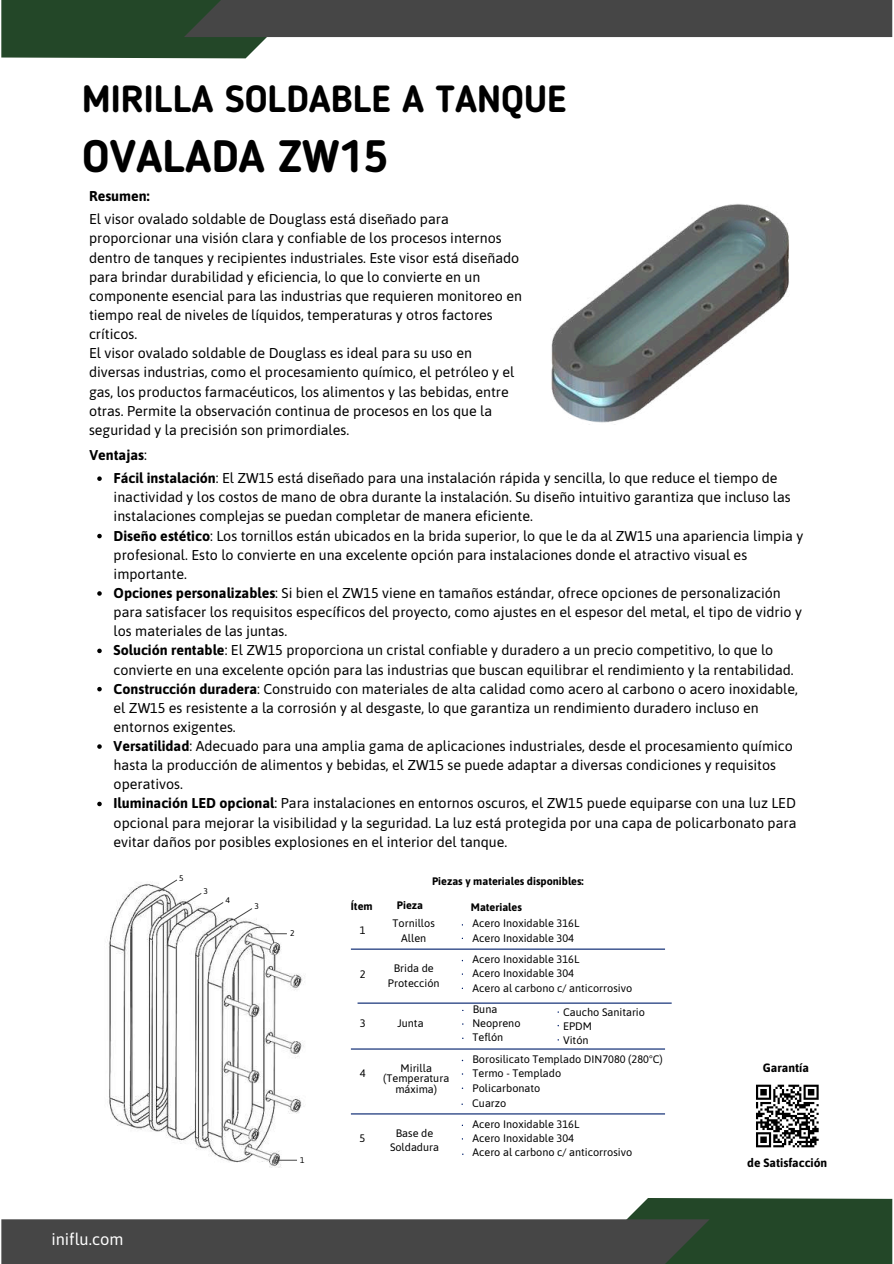
<style>
.page{position:relative;width:894px;height:1264px;background:#fff}
.page>*{position:absolute;margin:0;border:0;box-sizing:border-box;transform-origin:0 0}
.t1{font:700 45px "Blogger Sans";color:#000}
.t2{font:700 37.5px "Blogger Sans";color:#000}
.t3{font:14.25px/19.2px "Asap";color:#000}
.t4{font:700 14.25px "Asap";color:#000}
.t5{font:700 12px "Asap";color:#000}
.t6{font:10.8px/14.2px "Asap";color:#000}
.t7{font:700 10.8px "Asap";color:#000}
.t8{font:8.25px "Asap";color:#000}
.s1{font-weight:700}
</style>
<div class="page">
<svg style="left:1px;top:1198px;width:891px;height:65px"></svg>
<svg style="left:1px;top:0;width:891px;height:58px"></svg>
<img style="left:551px;top:204px;width:238px;height:219px">
<hr style="left:351px;top:1113px;width:313px;height:1px;background:#00206c">
<hr style="left:351px;top:948px;width:313px;height:1px;background:#00206c">
<hr style="left:357px;top:1002px;width:314px;height:1px;background:#00206c">
<hr style="left:351px;top:1048px;width:313px;height:1px;background:#00206c">
<img style="left:107px;top:883px;width:197px;height:284px">
<svg style="left:274px;top:1159px;width:23px;height:1px"></svg>
<svg style="left:264px;top:933px;width:23px;height:1px"></svg>
<svg style="left:233px;top:907px;width:20px;height:14px"></svg>
<svg style="left:157px;top:879px;width:67px;height:35px"></svg>
<svg style="left:97px;top:476px;width:5px;height:5px"></svg>
<svg style="left:97px;top:534px;width:5px;height:4px"></svg>
<svg style="left:97px;top:591px;width:5px;height:4px"></svg>
<svg style="left:97px;top:648px;width:5px;height:5px"></svg>
<svg style="left:97px;top:687px;width:5px;height:4px"></svg>
<svg style="left:97px;top:744px;width:5px;height:4px"></svg>
<svg style="left:97px;top:801px;width:5px;height:5px"></svg>
<svg style="left:756px;top:1084px;width:63px;height:64px"></svg>
<h2 class="t2" style="left:82px;top:83px;width:485px">MIRILLA SOLDABLE A TANQUE</h2>
<h1 class="t1" style="left:82px;top:137px;width:307px">OVALADA ZW15</h1>
<p class="t4" style="left:89px;top:187px;width:62px">Resumen:</p>
<p class="t3" style="left:89px;top:209px;width:434px">El visor ovalado soldable de Douglass está diseñado para proporcionar una visión clara y confiable de los procesos internos dentro de tanques y recipientes industriales. Este visor está diseñado para brindar durabilidad y eficiencia, lo que lo convierte en un componente esencial para las industrias que requieren monitoreo en tiempo real de niveles de líquidos, temperaturas y otros factores críticos.<br>El visor ovalado soldable de Douglass es ideal para su uso en diversas industrias, como el procesamiento químico, el petróleo y el gas, los productos farmacéuticos, los alimentos y las bebidas, entre otras. Permite la observación continua de procesos en los que la seguridad y la precisión son primordiales.</p>
<p class="t3" style="left:114px;top:442px;width:665px;line-height:23.7px;text-indent:-24px"><span class="s1">Ventajas</span>:<br><span class="s1">Fácil instalación</span>: El ZW15 está diseñado para una instalación rápida y sencilla, lo que reduce el tiempo de</p>
<p class="t3" style="left:114px;top:487px;width:691px">inactividad y los costos de mano de obra durante la instalación. Su diseño intuitivo garantiza que incluso las instalaciones complejas se puedan completar de manera eficiente.<br><span class="s1">Diseño estético</span>: Los tornillos están ubicados en la brida superior, lo que le da al ZW15 una apariencia limpia y profesional. Esto lo convierte en una excelente opción para instalaciones donde el atractivo visual es importante.<br><span class="s1">Opciones personalizables</span>: Si bien el ZW15 viene en tamaños estándar, ofrece opciones de personalización para satisfacer los requisitos específicos del proyecto, como ajustes en el espesor del metal, el tipo de vidrio y los materiales de las juntas.<br><span class="s1">Solución rentable</span>: El ZW15 proporciona un cristal confiable y duradero a un precio competitivo, lo que lo convierte en una excelente opción para las industrias que buscan equilibrar el rendimiento y la rentabilidad.<br><span class="s1">Construcción duradera</span>: Construido con materiales de alta calidad como acero al carbono o acero inoxidable, el ZW15 es resistente a la corrosión y al desgaste, lo que garantiza un rendimiento duradero incluso en entornos exigentes.<br><span class="s1">Versatilidad</span>: Adecuado para una amplia gama de aplicaciones industriales, desde el procesamiento químico hasta la producción de alimentos y bebidas, el ZW15 se puede adaptar a diversas condiciones y requisitos operativos.<br><span class="s1">Iluminación LED opcional</span>: Para instalaciones en entornos oscuros, el ZW15 puede equiparse con una luz LED opcional para mejorar la visibilidad y la seguridad. La luz está protegida por una capa de policarbonato para evitar daños por posibles explosiones en el interior del tanque.</p>
<p class="t8" style="left:179px;top:873px;width:6px">5</p>
<p class="t8" style="left:203px;top:886px;width:6px">3</p>
<p class="t8" style="left:225px;top:895px;width:6px">4</p>
<p class="t8" style="left:254px;top:901px;width:6px">3</p>
<p class="t8" style="left:290px;top:928px;width:6px">2</p>
<p class="t8" style="left:300px;top:1154px;width:6px">1</p>
<p class="t7" style="left:351px;top:899px;width:23px">Ítem</p>
<p class="t6" style="left:359px;top:922px;width:7px">1</p>
<p class="t6" style="left:359px;top:966px;width:7px">2</p>
<p class="t7" style="left:432px;top:875px;width:153px">Piezas y materiales disponibles:</p>
<p class="t7" style="left:397px;top:899px;width:28px">Pieza</p>
<p class="t6" style="left:392px;top:915px;width:44px;line-height:14.7px;text-align:center">Tornillos<br>Allen</p>
<p class="t6" style="left:388px;top:960px;width:53px;line-height:14.7px;text-align:center">Brida de<br>Protección</p>
<p class="t7" style="left:470px;top:900px;width:53px">Materiales</p>
<p class="t6" style="left:472px;top:916px;width:108px">Acero Inoxidable 316L<br>Acero Inoxidable 304</p>
<p class="t6" style="left:472px;top:952px;width:161px">Acero Inoxidable 316L<br>Acero Inoxidable 304<br>Acero al carbono c/ anticorrosivo</p>
<p class="t6" style="left:359px;top:1015px;width:7px">3</p>
<p class="t6" style="left:397px;top:1016px;width:28px">Junta</p>
<p class="t6" style="left:359px;top:1066px;width:7px">4</p>
<p class="t6" style="left:359px;top:1131px;width:7px">5</p>
<p class="t6" style="left:383px;top:1062px;width:67px;line-height:10.6px;text-align:center">Mirilla (Temperatura máxima)</p>
<p class="t6" style="left:390px;top:1125px;width:51px;line-height:14.7px;text-align:center">Base de<br>Soldadura</p>
<p class="t6" style="left:472px;top:1002px;width:26px">Buna</p>
<p class="t6" style="left:472px;top:1015px;width:50px">Neopreno<br>Teflón</p>
<p class="t6" style="left:563px;top:1004px;width:83px">Caucho Sanitario<br>EPDM<br>Vitón</p>
<p class="t6" style="left:472px;top:1051px;width:192px">Borosilicato Templado DIN7080 (280°C)</p>
<p class="t6" style="left:472px;top:1080px;width:69px">Policarbonato</p>
<p class="t6" style="left:472px;top:1066px;width:90px">Termo - Templado</p>
<p class="t6" style="left:472px;top:1096px;width:36px">Cuarzo</p>
<p class="t6" style="left:472px;top:1116px;width:161px">Acero Inoxidable 316L<br>Acero Inoxidable 304<br>Acero al carbono c/ anticorrosivo</p>
<p class="t5" style="left:762px;top:1060px;width:48px">Garantía</p>
<p class="t5" style="left:747px;top:1155px;width:82px">de Satisfacción</p>
</div>
